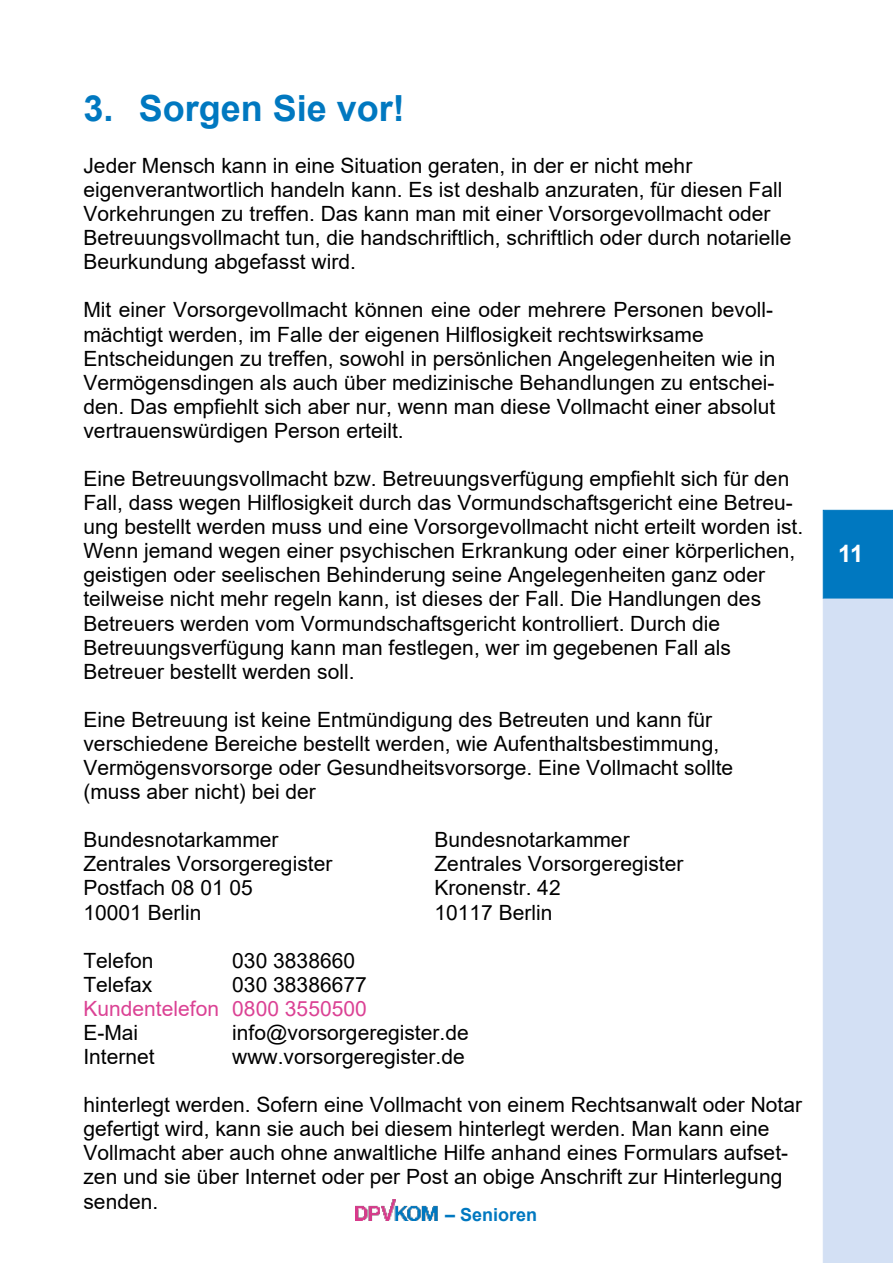
<style>
.page{position:relative;width:893px;height:1263px;background:#fff}
.page>*{position:absolute;margin:0;border:0;box-sizing:border-box;transform-origin:0 0}
.t1{font:700 36px "Arial";color:#0078c0}
.t2{font:700 24px "Arial";color:#fff}
.t3{font:21px/24.2px "Arial";color:#000}
.t4{font:21px "Arial";color:#db4294}
.t5{font:700 18px "Arial";color:#0078c0}
</style>
<div class="page">
<div style="left:823px;top:510px;width:70px;height:89px;background:#0078c0;border:1px solid #0078c0"></div>
<div style="left:823px;top:599px;width:70px;height:664px;background:#d3e0f4"></div>
<img style="left:356px;top:1199px;width:82px;height:22px">
<h1 class="t1" style="left:83px;top:95px;width:323px">3. Sorgen Sie vor!</h1>
<p class="t3" style="left:83px;top:155px;width:710px">Jeder Mensch kann in eine Situation geraten, in der er nicht mehr eigenverantwortlich handeln kann. Es ist deshalb anzuraten, für diesen Fall Vorkehrungen zu treffen. Das kann man mit einer Vorsorgevollmacht oder Betreuungsvollmacht tun, die handschriftlich, schriftlich oder durch notarielle Beurkundung abgefasst wird.</p>
<p class="t3" style="left:83px;top:300px;width:693px">Mit einer Vorsorgevollmacht können eine oder mehrere Personen bevoll&shy;mächtigt werden, im Falle der eigenen Hilflosigkeit rechtswirksame Entscheidungen zu treffen, sowohl in persönlichen Angelegenheiten wie in Vermögensdingen als auch über medizinische Behandlungen zu entschei&shy;den. Das empfiehlt sich aber nur, wenn man diese Vollmacht einer absolut vertrauenswürdigen Person erteilt.</p>
<p class="t3" style="left:83px;top:468px;width:721px">Eine Betreuungsvollmacht bzw. Betreuungsverfügung empfiehlt sich für den Fall, dass wegen Hilflosigkeit durch das Vormundschaftsgericht eine Betreu&shy;ung bestellt werden muss und eine Vorsorgevollmacht nicht erteilt worden ist.<br>Wenn jemand wegen einer psychischen Erkrankung oder einer körperlichen, geistigen oder seelischen Behinderung seine Angelegenheiten ganz oder teilweise nicht mehr regeln kann, ist dieses der Fall. Die Handlungen des Betreuers werden vom Vormundschaftsgericht kontrolliert. Durch die Betreuungsverfügung kann man festlegen, wer im gegebenen Fall als Betreuer bestellt werden soll.</p>
<p class="t3" style="left:83px;top:709px;width:651px">Eine Betreuung ist keine Entmündigung des Betreuten und kann für verschiedene Bereiche bestellt werden, wie Aufenthaltsbestimmung, Vermögensvorsorge oder Gesundheitsvorsorge. Eine Vollmacht sollte (muss aber nicht) bei der</p>
<p class="t3" style="left:83px;top:830px;width:197px">Bundesnotarkammer</p>
<p class="t3" style="left:434px;top:830px;width:197px">Bundesnotarkammer</p>
<p class="t3" style="left:83px;top:854px;width:250px">Zentrales Vorsorgeregister</p>
<p class="t3" style="left:434px;top:854px;width:250px">Zentrales Vorsorgeregister</p>
<p class="t3" style="left:83px;top:878px;width:171px">Postfach 08 01 05</p>
<p class="t3" style="left:434px;top:878px;width:128px">Kronenstr. 42</p>
<p class="t3" style="left:83px;top:902px;width:120px">10001 Berlin</p>
<p class="t3" style="left:434px;top:902px;width:120px">10117 Berlin</p>
<p class="t3" style="left:83px;top:950px;width:72px">Telefon</p>
<p class="t3" style="left:232px;top:950px;width:124px">030 3838660</p>
<p class="t3" style="left:83px;top:974px;width:70px">Telefax</p>
<p class="t3" style="left:232px;top:974px;width:136px">030 38386677</p>
<p class="t4" style="left:83px;top:1000px;width:285px">Kundentelefon 0800 3550500</p>
<p class="t3" style="left:83px;top:1022px;width:56px">E-Mai</p>
<p class="t3" style="left:232px;top:1022px;width:238px">info@vorsorgeregister.de</p>
<p class="t3" style="left:83px;top:1046px;width:73px">Internet</p>
<p class="t3" style="left:232px;top:1046px;width:234px">www.vorsorgeregister.de</p>
<p class="t3" style="left:83px;top:1095px;width:720px">hinterlegt werden. Sofern eine Vollmacht von einem Rechtsanwalt oder Notar gefertigt wird, kann sie auch bei diesem hinterlegt werden. Man kann eine Vollmacht aber auch ohne anwaltliche Hilfe anhand eines Formulars aufset&shy;zen und sie über Internet oder per Post an obige Anschrift zur Hinterlegung senden.</p>
<p class="t5" style="left:445px;top:1207px;width:94px">– Senioren</p>
<p class="t2" style="left:838px;top:544px;width:27px">11</p>
</div>
